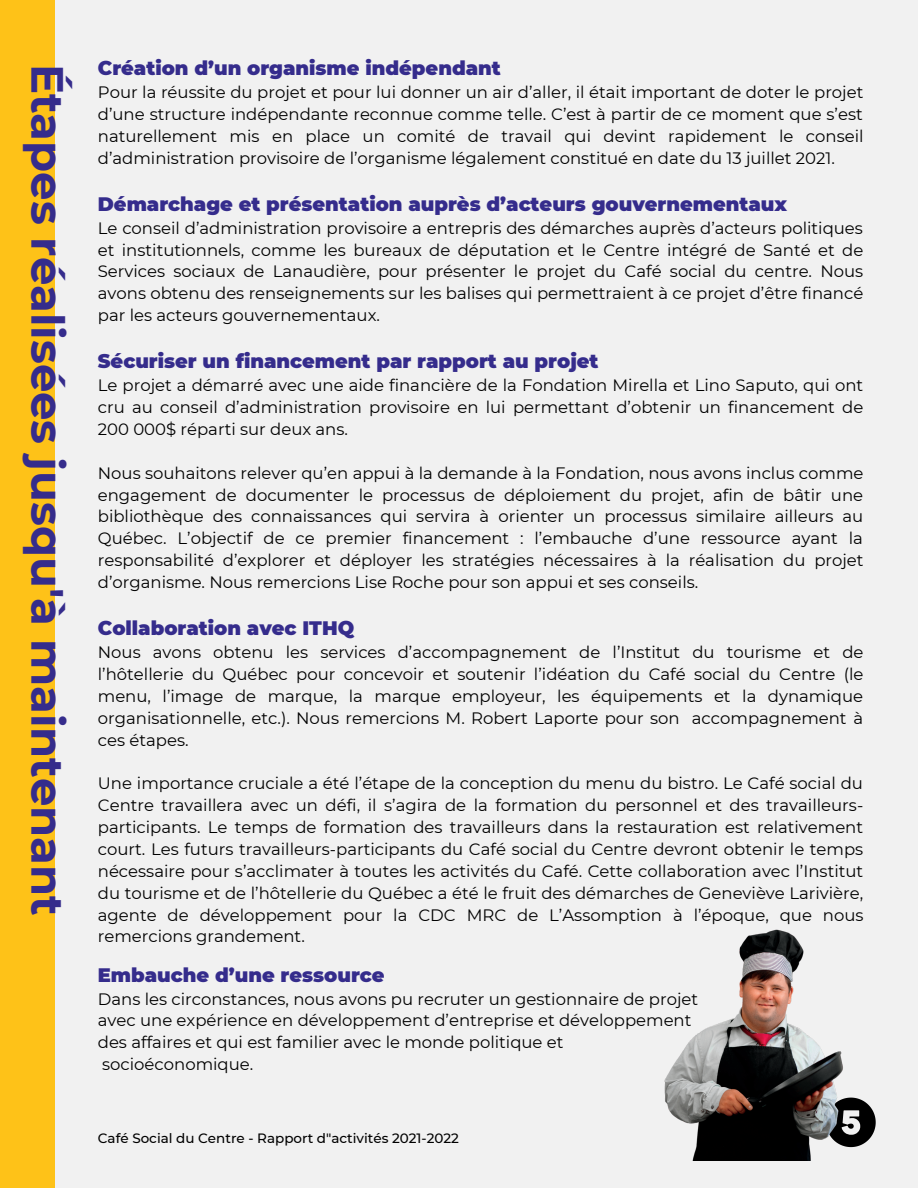
<style>
.page{position:relative;width:918px;height:1188px;background:#f1f1f1}
.page>*{position:absolute;margin:0;border:0;box-sizing:border-box;transform-origin:0 0}
.t1{font:700 45px "Montserrat";color:#352c8c}
.t2{font:900 19.5px "Montserrat";color:#352c8c}
.t3{font:16.5px/21.9px "Montserrat";color:#000;text-align:justify}
.t4{font:500 13.5px "Montserrat";color:#000}
</style>
<div class="page">
<div style="left:0;top:0;width:55px;height:1188px;background:#fec218"></div>
<svg style="left:863px;top:1100px;width:13px;height:44px"></svg>
<img style="left:664px;top:929px;width:199px;height:231px">
<h1 class="t1" style="left:75px;top:64px;width:854px;rotate:90deg">Étapes réalisées jusqu'à maintenant</h1>
<p class="t2" style="left:98px;top:56px;width:404px">Création d’un organisme indépendant</p>
<p class="t3" style="left:98px;top:81px;width:767px">Pour la réussite du projet et pour lui donner un air d’aller, il était important de doter le projet d’une structure indépendante reconnue comme telle. C’est à partir de ce moment que s’est naturellement mis en place un comité de travail qui devint rapidement le conseil d’administration provisoire de l’organisme légalement constitué en date du 13 juillet 2021.</p>
<p class="t2" style="left:98px;top:192px;width:691px">Démarchage et présentation auprès d’acteurs gouvernementaux</p>
<p class="t3" style="left:98px;top:217px;width:767px">Le conseil d’administration provisoire a entrepris des démarches auprès d’acteurs politiques et institutionnels, comme les bureaux de députation et le Centre intégré de Santé et de Services sociaux de Lanaudière, pour présenter le projet du Café social du centre. Nous avons obtenu des renseignements sur les balises qui permettraient à ce projet d’être financé par les acteurs gouvernementaux.</p>
<p class="t2" style="left:98px;top:350px;width:502px">Sécuriser un financement par rapport au projet</p>
<p class="t3" style="left:98px;top:374px;width:767px">Le projet a démarré avec une aide financière de la Fondation Mirella et Lino Saputo, qui ont cru au conseil d’administration provisoire en lui permettant d’obtenir un financement de 200 000$ réparti sur deux ans.</p>
<p class="t3" style="left:98px;top:462px;width:767px">Nous souhaitons relever qu’en appui à la demande à la Fondation, nous avons inclus comme engagement de documenter le processus de déploiement du projet, afin de bâtir une bibliothèque des connaissances qui servira à orienter un processus similaire ailleurs au Québec. L’objectif de ce premier financement : l’embauche d’une ressource ayant la responsabilité d’explorer et déployer les stratégies nécessaires à la réalisation du projet d’organisme. Nous remercions Lise Roche pour son appui et ses conseils.</p>
<p class="t2" style="left:98px;top:616px;width:258px">Collaboration avec ITHQ</p>
<p class="t3" style="left:98px;top:641px;width:767px">Nous avons obtenu les services d’accompagnement de l’Institut du tourisme et de l’hôtellerie du Québec pour concevoir et soutenir l’idéation du Café social du Centre (le menu, l’image de marque, la marque employeur, les équipements et la dynamique organisationnelle, etc.). Nous remercions M. Robert Laporte pour son accompagnement à ces étapes.</p>
<p class="t3" style="left:98px;top:772px;width:767px">Une importance cruciale a été l’étape de la conception du menu du bistro. Le Café social du Centre travaillera avec un défi, il s’agira de la formation du personnel et des travailleurs&shy;participants. Le temps de formation des travailleurs dans la restauration est relativement court. Les futurs travailleurs-participants du Café social du Centre devront obtenir le temps nécessaire pour s’acclimater à toutes les activités du Café. Cette collaboration avec l’Institut du tourisme et de l’hôtellerie du Québec a été le fruit des démarches de Geneviève Larivière, agente de développement pour la CDC MRC de L’Assomption à l’époque, que nous remercions grandement.</p>
<p class="t2" style="left:98px;top:963px;width:288px">Embauche d’une ressource</p>
<p class="t3" style="left:98px;top:988px;width:602px;text-align:left">Dans les circonstances, nous avons pu recruter un gestionnaire de projet avec une expérience en développement d’entreprise et développement des affaires et qui est familier avec le monde politique et socioéconomique.</p>
<p class="t4" style="left:98px;top:1130px;width:363px">Café Social du Centre - Rapport d"activités 2021-2022</p>
</div>
